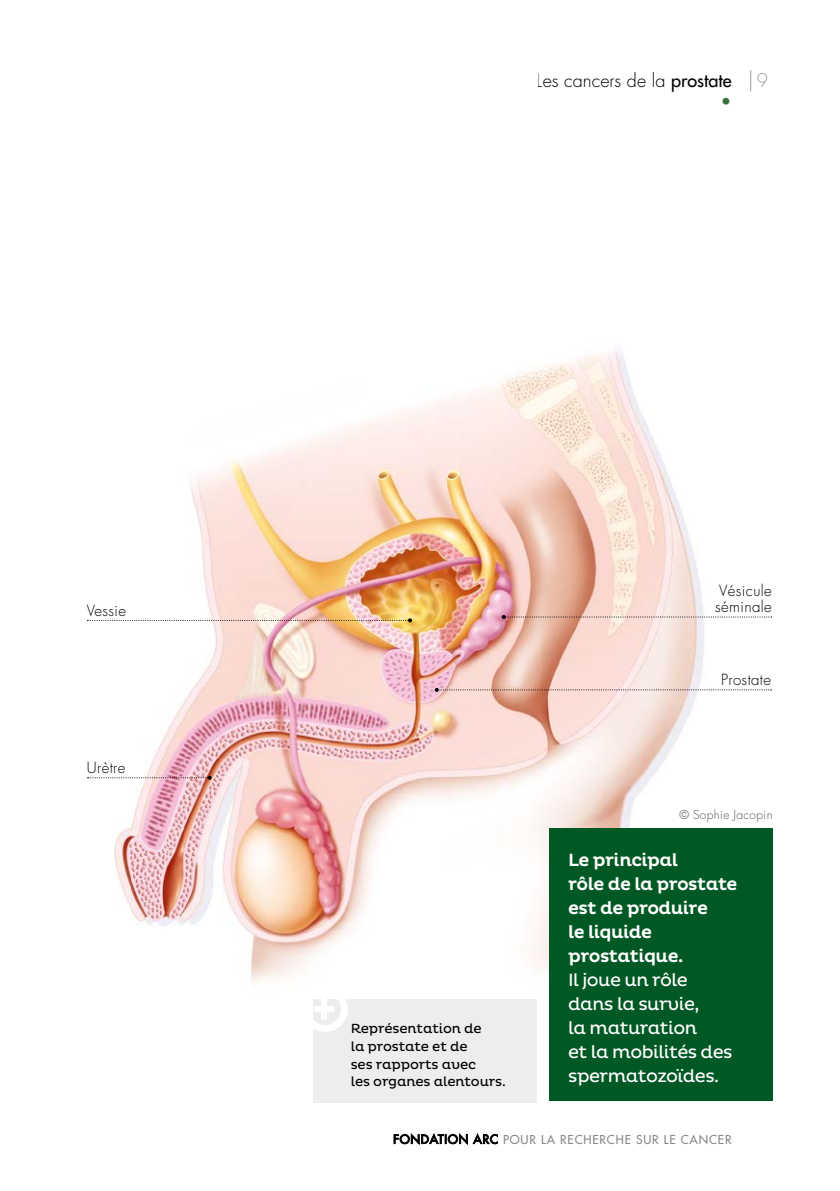
<style>
.page{position:relative;width:840px;height:1191px;background:#fff}
.page>*{position:absolute;margin:0;border:0;box-sizing:border-box;transform-origin:0 0}
.t1{font:300 18.2px "Futura";color:#9d9d9c}
.t2{font:18px/24px "Pluto";letter-spacing:-.03em;color:#fff}
.t3{font:500 18px/24px "Pluto";letter-spacing:-.03em;color:#fff}
.t4{font:300 18px/21.6px "Futura";color:#000;text-align:right}
.t5{font:300 15px/16px "Futura";letter-spacing:.025em;color:#000}
.t6{font:13.4px/17.8px "Pluto";letter-spacing:-.01em;color:#000}
.t7{font:12px "Futura";letter-spacing:.07em;color:#878787}
.t8{font:300 12px "Futura";letter-spacing:.03em;color:#575756}
.s1{font-weight:400}
.s2{color:#38703e}
.s3{color:#000}
</style>
<div class="page">
<svg style="left:393px;top:1133px;width:104px;height:12px"></svg>
<img style="left:114px;top:349px;width:659px;height:678px">
<div style="left:303px;top:985px;width:245px;height:133px;background:#fff"></div>
<div style="left:313px;top:999px;width:223px;height:104px;background:#ebedef"></div>
<div style="left:302px;top:986px;width:46px;height:46px;border:7px solid #fff;border-radius:50%"></div>
<svg style="left:314px;top:999px;width:20px;height:20px"></svg>
<div style="left:548px;top:827px;width:224px;height:273px;background:#005824"></div>
<div style="left:720px;top:671px;width:50px;height:19px;background:#fff"></div>
<svg style="left:434px;top:688px;width:337px;height:4px"></svg>
<div style="left:718px;top:581px;width:53px;height:20px;background:#fff"></div>
<div style="left:714px;top:597px;width:57px;height:20px;background:#fff"></div>
<svg style="left:501px;top:615px;width:270px;height:4px"></svg>
<div style="left:87px;top:601px;width:39px;height:20px;background:#fff"></div>
<svg style="left:87px;top:618px;width:325px;height:4px"></svg>
<div style="left:87px;top:759px;width:38px;height:19px;background:#fff"></div>
<svg style="left:87px;top:776px;width:124px;height:4px"></svg>
<p class="t5" style="left:87px;top:602px;width:41px">Vessie</p>
<p class="t5" style="left:87px;top:760px;width:40px">Urètre</p>
<p class="t4" style="left:536px;top:69px;width:196px">Les cancers de la <span class="s1">prostate </span><span class="s2">•</span></p>
<p class="t1" style="left:756px;top:69px;width:13px">9</p>
<p class="t5" style="left:714px;top:583px;width:58px">Vésicule séminale</p>
<p class="t5" style="left:720px;top:672px;width:52px">Prostate</p>
<p class="t6" style="left:350px;top:1019px;width:156px">Représentation de<br>la prostate et de<br>ses rapports avec<br>les organes alentours.</p>
<p class="t8" style="left:679px;top:806px;width:94px">© Sophie Jacopin</p>
<p class="t3" style="left:568px;top:848px;width:171px">Le principal<br>rôle de la prostate est de produire<br>le liquide prostatique.</p>
<p class="t2" style="left:568px;top:968px;width:166px">Il joue un rôle dans la survie,<br>la maturation<br>et la mobilités des spermatozoïdes.</p>
<p class="t7" style="left:393px;top:1131px;width:339px"><span class="s3">FONDATION ARC</span> POUR LA RECHERCHE SUR LE CANCER</p>
</div>
